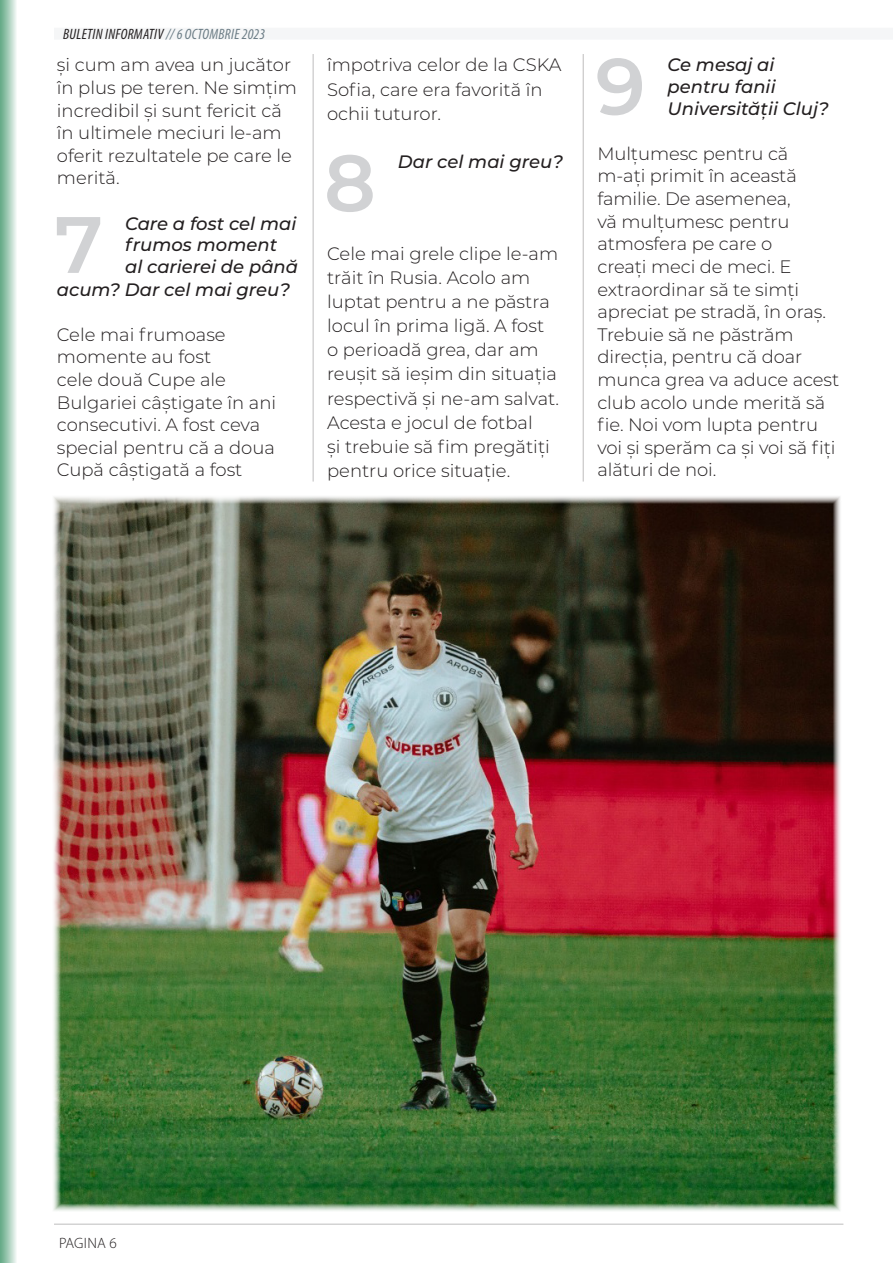
<style>
.page{position:relative;width:893px;height:1263px;background:#fff}
.page>*{position:absolute;margin:0;border:0;box-sizing:border-box;transform-origin:0 0}
.t1{font:600 79.65px "Montserrat";color:#d1d2d4}
.t2{font:300 18px/22.6px "Montserrat";color:#231f20}
.t3{font:italic 500 18px/21.6px "Montserrat";color:#231f20}
.t4{font:italic condensed 15px "Myriad Pro";letter-spacing:.02em;color:#231f20}
.t5{font:300 15px "Myriad Pro";letter-spacing:.02em;color:#231f20}
.s1{color:#6c7d86}
</style>
<div class="page">
<img style="left:53px;top:496px;width:787px;height:715px">
<hr style="left:313px;top:54px;width:1px;height:428px;background:#231f20">
<hr style="left:583px;top:54px;width:1px;height:428px;background:#231f20">
<div style="left:54px;top:28px;width:839px;height:12px;background:#f5f6f7"></div>
<hr style="left:54px;top:1224px;width:789px;height:1px;background:#231f20">
<svg style="left:0;top:0;width:16px;height:1263px;background:#a4ccb8"></svg>
<p class="t4" style="left:63px;top:25px;width:203px">BULETIN INFORMATIV <span class="s1">// 6 OCTOMBRIE 2023</span></p>
<p class="t2" style="left:57px;top:53px;width:242px">și cum am avea un jucător în plus pe teren. Ne simțim incredibil și sunt fericit că în ultimele meciuri le-am oferit rezultatele pe care le merită.</p>
<p class="t1" style="left:55px;top:188px;width:50px">7</p>
<p class="t3" style="left:125px;top:212px;width:173px">Care a fost cel mai</p>
<p class="t3" style="left:125px;top:233px;width:154px">frumos moment</p>
<p class="t3" style="left:125px;top:255px;width:175px">al carierei de până</p>
<p class="t3" style="left:57px;top:278px;width:235px">acum? Dar cel mai greu?</p>
<p class="t2" style="left:57px;top:322px;width:221px">Cele mai frumoase momente au fost<br>cele două Cupe ale<br>Bulgariei câștigate în ani consecutivi. A fost ceva special pentru că a doua<br>Cupă câștigată a fost</p>
<p class="t2" style="left:327px;top:52px;width:236px;line-height:24.2px">împotriva celor de la CSKA<br>Sofia, care era favorită în ochii tuturor.</p>
<p class="t1" style="left:324px;top:127px;width:53px">8</p>
<p class="t3" style="left:398px;top:150px;width:167px">Dar cel mai greu?</p>
<p class="t2" style="left:327px;top:241px;width:233px;line-height:24.2px">Cele mai grele clipe le-am trăit în Rusia. Acolo am luptat pentru a ne păstra locul în prima ligă. A fost o perioadă grea, dar am reușit să ieșim din situația respectivă și ne-am salvat.<br>Acesta e jocul de fotbal<br>și trebuie să fim pregătiți pentru orice situație.</p>
<p class="t1" style="left:595px;top:30px;width:51px">9</p>
<p class="t3" style="left:667px;top:54px;width:163px">Ce mesaj ai pentru fanii<br>Universității Cluj?</p>
<p class="t2" style="left:597px;top:142px;width:243px">Mulțumesc pentru că m-ați primit în această familie. De asemenea,<br>vă mulțumesc pentru atmosfera pe care o<br>creați meci de meci. E extraordinar să te simți apreciat pe stradă, în oraș.<br>Trebuie să ne păstrăm direcția, pentru că doar munca grea va aduce acest club acolo unde merită să fie. Noi vom lupta pentru voi și sperăm ca și voi să fiți alături de noi.</p>
<p class="t5" style="left:59px;top:1234px;width:59px">PAGINA 6</p>
</div>
